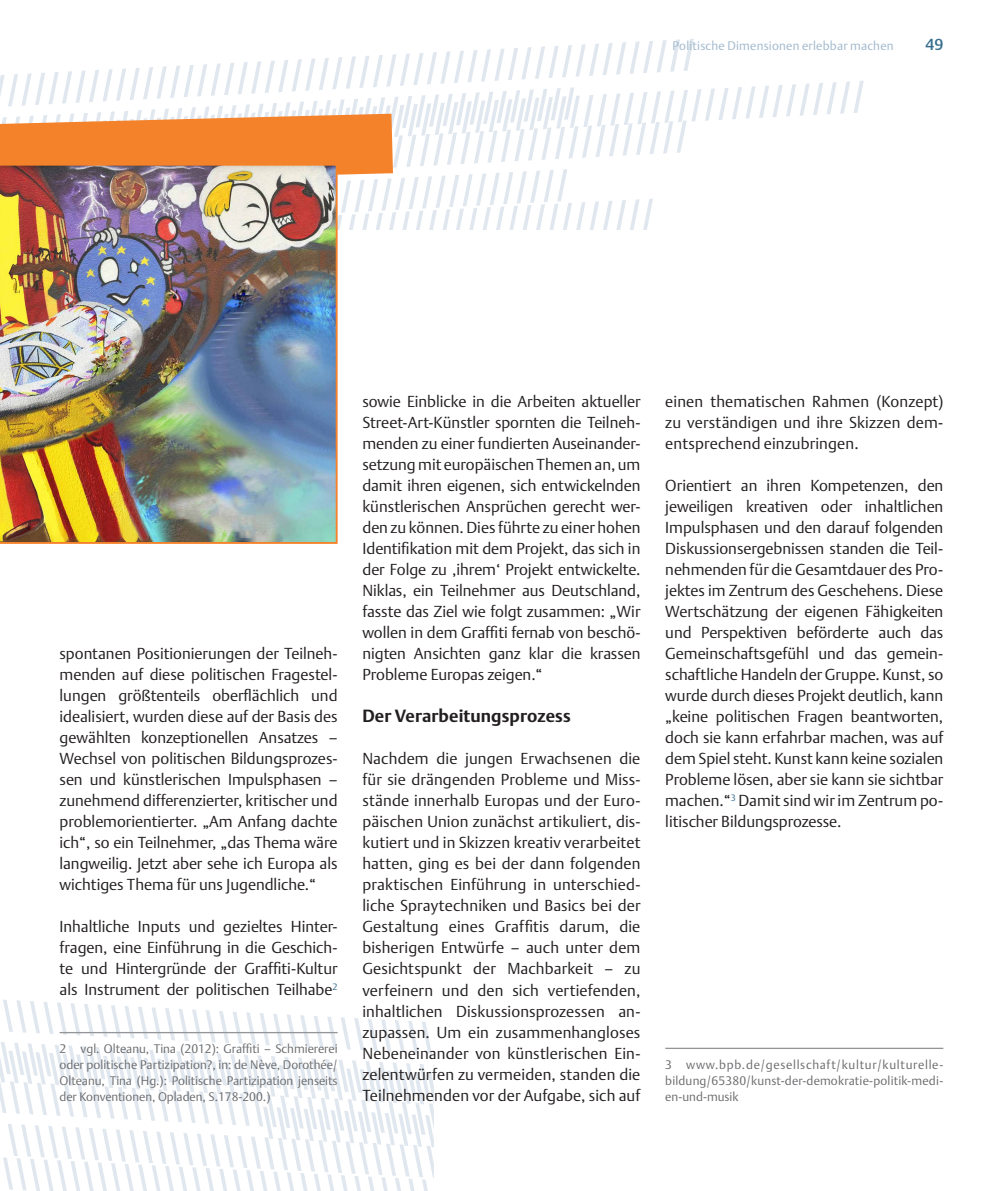
<style>
.page{position:relative;width:993px;height:1191px;background:#fff}
.page>*{position:absolute;margin:0;border:0;box-sizing:border-box;transform-origin:0 0}
.t1{font:700 17.5px "DTL Argo T";letter-spacing:.005em;color:#231f20}
.t2{font:300 15.75px/21px "DTL Argo T";color:#231f20;text-align:justify}
.t3{font:500 15.75px "DTL Argo T";color:#386e8f}
.t4{font:300 12.25px/15.8px "DTL Argo T";color:#6c6d70;text-align:justify}
.t5{font:300 12.25px "DTL Argo T";letter-spacing:.015em;color:#a1b8cd}
</style>
<div class="page">
<svg style="left:0;top:39px;width:693px;height:42px"></svg>
<svg style="left:0;top:81px;width:863px;height:73px"></svg>
<svg style="left:0;top:1000px;width:433px;height:191px"></svg>
<hr style="left:60px;top:1032px;width:277px;height:1px;background:#939598">
<svg style="left:0;top:114px;width:653px;height:116px"></svg>
<img style="left:0;top:164px;width:337px;height:380px">
<hr style="left:665px;top:1047px;width:278px;height:2px;background:#939598">
<p class="t5" style="left:672px;top:39px;width:222px">Politische Dimensionen erlebbar machen</p>
<p class="t3" style="left:925px;top:35px;width:19px">49</p>
<p class="t2" style="left:60px;top:643px;width:279px">spontanen Positionierungen der Teilneh&shy;menden auf diese politischen Fragestel&shy;lungen größtenteils oberflächlich und idealisiert, wurden diese auf der Basis des gewählten konzeptionellen Ansatzes – Wechsel von politischen Bildungsprozes&shy;sen und künstlerischen Impulsphasen – zunehmend differenzierter, kritischer und problemorientierter. „Am Anfang dachte ich“, so ein Teilnehmer, „das Thema wäre langweilig. Jetzt aber sehe ich Europa als wichtiges Thema für uns Jugendliche.“</p>
<p class="t2" style="left:60px;top:916px;width:279px">Inhaltliche Inputs und gezieltes Hinter&shy;fragen, eine Einführung in die Geschich&shy;te und Hintergründe der Graffiti-Kultur als Instrument der politischen Teilhabe<sup>2</sup></p>
<p class="t4" style="left:60px;top:1041px;width:279px">2 vgl. Olteanu, Tina (2012): Graffiti – Schmiererei oder politische Partizipation?, in: de Nève, Dorothée/ Olteanu, Tina (Hg.): Politische Partizipation jenseits der Konventionen, Opladen, S.178-200.)</p>
<p class="t2" style="left:362px;top:391px;width:279px">sowie Einblicke in die Arbeiten aktueller Street-Art-Künstler spornten die Teilneh&shy;menden zu einer fundierten Auseinander&shy;setzung mit europäischen Themen an, um damit ihren eigenen, sich entwickelnden künstlerischen Ansprüchen gerecht wer&shy;den zu können. Dies führte zu einer hohen Identifikation mit dem Projekt, das sich in der Folge zu ‚ihrem‘ Projekt entwickelte.<br>Niklas, ein Teilnehmer aus Deutschland, fasste das Ziel wie folgt zusammen: „Wir wollen in dem Graffiti fernab von beschö&shy;nigten Ansichten ganz klar die krassen Probleme Europas zeigen.“</p>
<p class="t1" style="left:362px;top:706px;width:210px">Der Verarbeitungsprozess</p>
<p class="t2" style="left:362px;top:748px;width:279px">Nachdem die jungen Erwachsenen die für sie drängenden Probleme und Miss&shy;stände innerhalb Europas und der Euro&shy;päischen Union zunächst artikuliert, dis&shy;kutiert und in Skizzen kreativ verarbeitet hatten, ging es bei der dann folgenden praktischen Einführung in unterschied&shy;liche Spraytechniken und Basics bei der Gestaltung eines Graffitis darum, die bisherigen Entwürfe – auch unter dem Gesichtspunkt der Machbarkeit – zu verfeinern und den sich vertiefenden, inhaltlichen Diskussionsprozessen an&shy;zupassen. Um ein zusammenhangloses Nebeneinander von künstlerischen Ein&shy;zelentwürfen zu vermeiden, standen die Teilnehmenden vor der Aufgabe, sich auf</p>
<p class="t2" style="left:665px;top:391px;width:279px">einen thematischen Rahmen (Konzept) zu verständigen und ihre Skizzen dem&shy;entsprechend einzubringen.</p>
<p class="t2" style="left:665px;top:475px;width:279px">Orientiert an ihren Kompetenzen, den jeweiligen kreativen oder inhaltlichen Impulsphasen und den darauf folgenden Diskussionsergebnissen standen die Teil&shy;nehmenden für die Gesamtdauer des Pro&shy;jektes im Zentrum des Geschehens. Diese Wertschätzung der eigenen Fähigkeiten und Perspektiven beförderte auch das Gemeinschaftsgefühl und das gemein&shy;schaftliche Handeln der Gruppe. Kunst, so wurde durch dieses Projekt deutlich, kann „keine politischen Fragen beantworten, doch sie kann erfahrbar machen, was auf dem Spiel steht. Kunst kann keine sozialen Probleme lösen, aber sie kann sie sichtbar machen.“<sup>3</sup> Damit sind wir im Zentrum po&shy;litischer Bildungsprozesse.</p>
<p class="t4" style="left:665px;top:1056px;width:279px">3 www.bpb.de/gesellschaft/kultur/kulturelle&shy;bildung/65380/kunst-der-demokratie-politik-medi&shy;en-und-musik</p>
</div>
